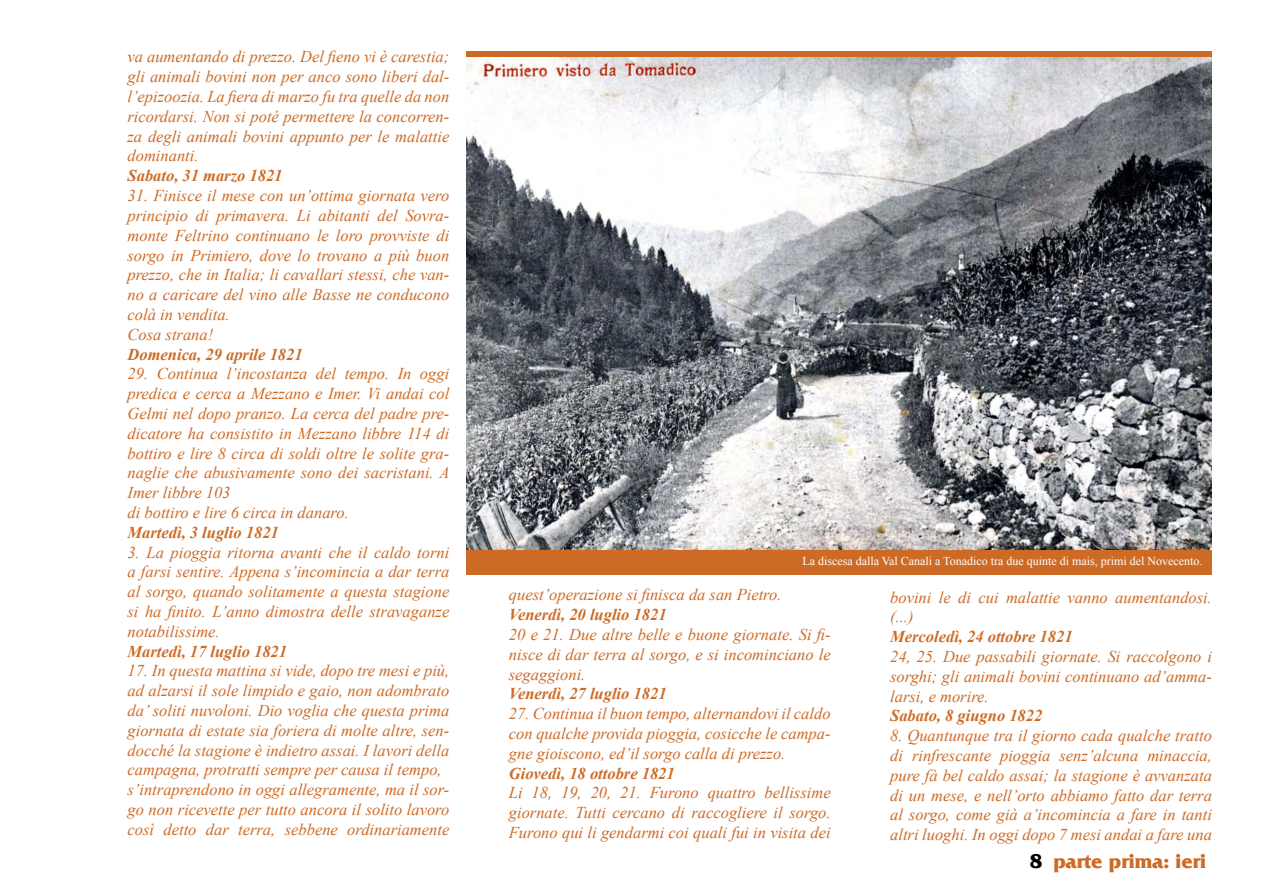
<style>
.page{position:relative;width:1263px;height:893px;background:#fff}
.page>*{position:absolute;margin:0;border:0;box-sizing:border-box;transform-origin:0 0}
.t1{font:21px "France";color:#cd6b26}
.t2{font:italic 16.5px/19.8px "Times New Roman";color:#cd6b26;text-align:justify}
.t3{font:italic 700 16.5px "Times New Roman";color:#cd6b26}
.t4{font:12px "Times New Roman";color:#fff}
.s1{color:#000}
</style>
<div class="page">
<div style="left:466px;top:51px;width:746px;height:523px;background:#cd6b26"></div>
<img style="left:466px;top:57px;width:746px;height:493px">
<p class="t2" style="left:128px;top:47px;width:323px">va aumentando di prezzo. Del fieno vi è carestia; gli animali bovini non per anco sono liberi dal&shy;l’epizoozia. La fiera di marzo fu tra quelle da non ricordarsi. Non si poté permettere la concorren&shy;za degli animali bovini appunto per le malattie dominanti.</p>
<p class="t3" style="left:128px;top:166px;width:156px">Sabato, 31 marzo 1821</p>
<p class="t2" style="left:128px;top:185px;width:323px;text-align:left">31. Finisce il mese con un’ottima giornata vero principio di primavera. Li abitanti del Sovra&shy;monte Feltrino continuano le loro provviste di sorgo in Primiero, dove lo trovano a più buon prezzo, che in Italia; li cavallari stessi, che van&shy;no a caricare del vino alle Basse ne conducono colà in vendita.<br>Cosa strana!</p>
<p class="t3" style="left:128px;top:344px;width:177px">Domenica, 29 aprile 1821</p>
<p class="t2" style="left:128px;top:364px;width:324px;text-align:left">29. Continua l’incostanza del tempo. In oggi predica e cerca a Mezzano e Imer. Vi andai col Gelmi nel dopo pranzo. La cerca del padre pre&shy;dicatore ha consistito in Mezzano libbre 114 di bottiro e lire 8 circa di soldi oltre le solite gra&shy;naglie che abusivamente sono dei sacristani. A Imer libbre 103<br>di bottiro e lire 6 circa in danaro.</p>
<p class="t3" style="left:128px;top:523px;width:153px">Martedì, 3 luglio 1821</p>
<p class="t2" style="left:128px;top:542px;width:323px">3. La pioggia ritorna avanti che il caldo torni a farsi sentire. Appena s’incomincia a dar terra al sorgo, quando solitamente a questa stagione si ha finito. L’anno dimostra delle stravaganze notabilissime.</p>
<p class="t3" style="left:128px;top:641px;width:161px">Martedì, 17 luglio 1821</p>
<p class="t2" style="left:128px;top:661px;width:323px;text-align:left">17. In questa mattina si vide, dopo tre mesi e più, ad alzarsi il sole limpido e gaio, non adombrato da’ soliti nuvoloni. Dio voglia che questa prima giornata di estate sia foriera di molte altre, sen&shy;docché la stagione è indietro assai. I lavori della campagna, protratti sempre per causa il tempo, s’intraprendono in oggi allegramente, ma il sor&shy;go non ricevette per tutto ancora il solito lavoro così detto dar terra, sebbene ordinariamente</p>
<p class="t4" style="left:802px;top:554px;width:401px">La discesa dalla Val Canali a Tonadico tra due quinte di mais, primi del Novecento.</p>
<p class="t2" style="left:509px;top:585px;width:274px">quest’operazione si finisca da san Pietro.</p>
<p class="t3" style="left:509px;top:605px;width:159px">Venerdì, 20 luglio 1821</p>
<p class="t2" style="left:509px;top:624px;width:323px">20 e 21. Due altre belle e buone giornate. Si fi&shy;nisce di dar terra al sorgo, e si incominciano le segaggioni.</p>
<p class="t3" style="left:509px;top:684px;width:159px">Venerdì, 27 luglio 1821</p>
<p class="t2" style="left:509px;top:704px;width:323px">27. Continua il buon tempo, alternandovi il caldo con qualche provida pioggia, cosicche le campa&shy;gne gioiscono, ed’il sorgo calla di prezzo.</p>
<p class="t3" style="left:509px;top:763px;width:167px">Giovedì, 18 ottobre 1821</p>
<p class="t2" style="left:509px;top:783px;width:323px">Li 18, 19, 20, 21. Furono quattro bellissime giornate. Tutti cercano di raccogliere il sorgo.<br>Furono qui li gendarmi coi quali fui in visita dei</p>
<p class="t2" style="left:890px;top:587px;width:323px">bovini le di cui malattie vanno aumentandosi. (...)</p>
<p class="t3" style="left:890px;top:627px;width:184px">Mercoledì, 24 ottobre 1821</p>
<p class="t2" style="left:890px;top:646px;width:323px">24, 25. Due passabili giornate. Si raccolgono i sorghi; gli animali bovini continuano ad’amma&shy;larsi, e morire.</p>
<p class="t3" style="left:890px;top:706px;width:154px">Sabato, 8 giugno 1822</p>
<p class="t2" style="left:890px;top:725px;width:323px">8. Quantunque tra il giorno cada qualche tratto di rinfrescante pioggia senz’alcuna minaccia, pure fà bel caldo assai; la stagione è avvanzata di un mese, e nell’orto abbiamo fatto dar terra al sorgo, come già a’incomincia a fare in tanti altri luoghi. In oggi dopo 7 mesi andai a fare una</p>
<p class="t1" style="left:1030px;top:849px;width:177px"><span class="s1">8</span> parte prima: ieri</p>
</div>
